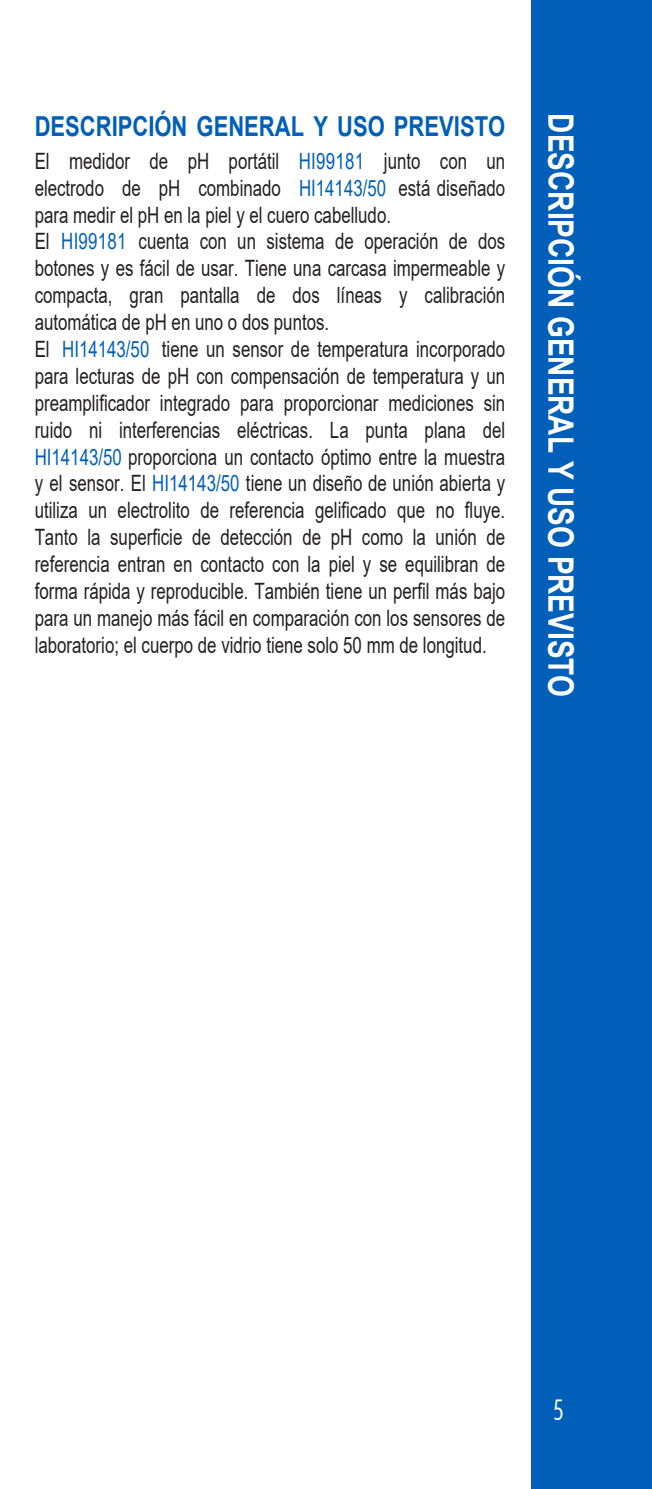
<style>
.page{position:relative;width:652px;height:1489px;background:#fff}
.page>*{position:absolute;margin:0;border:0;box-sizing:border-box;transform-origin:0 0}
.t1{font:700 35px "Arial";color:#fff;scale:.8 1}
.t2{font:300 condensed 28.5px "Futura BT";color:#fff}
.t3{font:700 27.5px "Arial";color:#005fb9;scale:.8 1}
.t4{font:22.5px/27px "Arial";color:#231f20;scale:.75 1}
.s1{color:#005fb9}
</style>
<div class="page">
<div style="left:531px;top:0;width:121px;height:1488px;background:#005fb9"></div>
<p class="t3" style="left:35px;top:107px;width:590px">DESCRIPCIÓN GENERAL Y USO PREVISTO</p>
<p class="t4" style="left:35px;top:147px;width:629px">El medidor de pH portátil <span class="s1">HI99181</span> junto con un electrodo de pH combinado <span class="s1">HI14143/50</span> está diseñado para medir el pH en la piel y el cuero cabelludo.<br>El <span class="s1">HI99181</span> cuenta con un sistema de operación de dos botones y es fácil de usar. Tiene una carcasa impermeable y compacta, gran pantalla de dos líneas y calibración automática de pH en uno o dos puntos.<br>El <span class="s1">HI14143/50</span> tiene un sensor de temperatura incorporado para lecturas de pH con compensación de temperatura y un preamplificador integrado para proporcionar mediciones sin ruido ni interferencias eléctricas. La punta plana del <span class="s1">HI14143/50</span> proporciona un contacto óptimo entre la muestra y el sensor. El <span class="s1">HI14143/50</span> tiene un diseño de unión abierta y utiliza un electrolito de referencia gelificado que no fluye.<br>Tanto la superficie de detección de pH como la unión de referencia entran en contacto con la piel y se equilibran de forma rápida y reproducible. También tiene un perfil más bajo para un manejo más fácil en comparación con los sensores de laboratorio; el cuerpo de vidrio tiene solo 50 mm de longitud.</p>
<h1 class="t1" style="left:585px;top:113px;width:731px;rotate:90deg">DESCRIPCIÓN GENERAL Y USO PREVISTO</h1>
<p class="t2" style="left:553px;top:1392px;width:13px">5</p>
</div>
